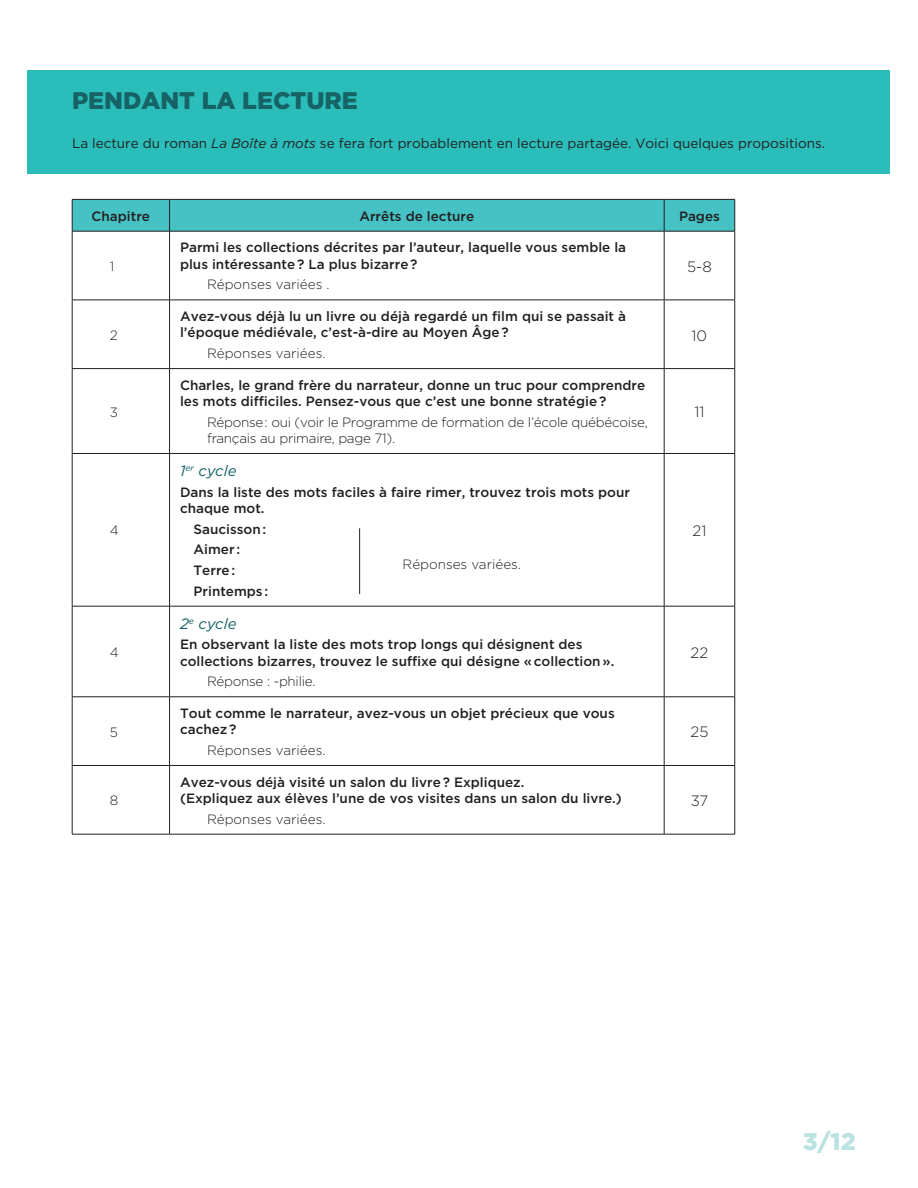
<style>
.page{position:relative;width:918px;height:1188px;background:#fff}
.page>*{position:absolute;margin:0;border:0;box-sizing:border-box;transform-origin:0 0}
.AvantLaLecture__VERT{font:900 24px "Gotham";color:#166264}
.t1{font:900 24px "Gotham";color:#b9e2e1}
.t2{font:300 15px "Gotham";color:#231f20}
.niveaux{font:italic 15px "Gotham";color:#166264}
.Questions{font:500 13.5px/16.2px "Gotham";color:#231f20}
.Réponses{font:300 13.5px/16.2px "Gotham";letter-spacing:-.02em;color:#231f20}
.Questions__Mauve3{font:13.5px "Gotham";color:#231f20}
.Réponses-2{font:300 13.5px "Gotham";color:#231f20}
.s1{font-style:italic}
</style>
<div class="page">
<div style="left:28px;top:70px;width:862px;height:104px;background:#2abdba"></div>
<div style="left:73px;top:200px;width:662px;height:31px;background:#46c1c4"></div>
<hr style="left:664px;top:231px;width:1px;height:69px;background:#231f20">
<hr style="left:72px;top:300px;width:98px;height:1px;background:#231f20">
<hr style="left:170px;top:300px;width:494px;height:1px;background:#231f20">
<hr style="left:664px;top:300px;width:71px;height:1px;background:#231f20">
<hr style="left:664px;top:300px;width:1px;height:68px;background:#231f20">
<hr style="left:72px;top:368px;width:98px;height:1px;background:#231f20">
<hr style="left:170px;top:368px;width:494px;height:1px;background:#231f20">
<hr style="left:664px;top:368px;width:71px;height:1px;background:#231f20">
<hr style="left:664px;top:369px;width:1px;height:84px;background:#231f20">
<hr style="left:72px;top:453px;width:98px;height:1px;background:#231f20">
<hr style="left:170px;top:453px;width:494px;height:1px;background:#231f20">
<hr style="left:664px;top:453px;width:71px;height:1px;background:#231f20">
<hr style="left:664px;top:454px;width:1px;height:152px;background:#231f20">
<hr style="left:72px;top:606px;width:98px;height:1px;background:#231f20">
<hr style="left:170px;top:606px;width:494px;height:1px;background:#231f20">
<hr style="left:664px;top:606px;width:71px;height:1px;background:#231f20">
<hr style="left:664px;top:606px;width:1px;height:91px;background:#231f20">
<hr style="left:664px;top:697px;width:1px;height:68px;background:#231f20">
<hr style="left:664px;top:766px;width:1px;height:68px;background:#231f20">
<hr style="left:664px;top:200px;width:1px;height:31px;background:#231f20">
<hr style="left:72px;top:231px;width:98px;height:1px;background:#231f20">
<hr style="left:170px;top:231px;width:494px;height:1px;background:#231f20">
<hr style="left:664px;top:231px;width:71px;height:1px;background:#231f20">
<hr style="left:72px;top:199px;width:98px;height:1px;background:#231f20">
<hr style="left:72px;top:200px;width:1px;height:31px;background:#231f20">
<hr style="left:170px;top:199px;width:494px;height:1px;background:#231f20">
<hr style="left:169px;top:200px;width:1px;height:31px;background:#231f20">
<hr style="left:664px;top:199px;width:71px;height:1px;background:#231f20">
<hr style="left:735px;top:200px;width:1px;height:31px;background:#231f20">
<hr style="left:72px;top:231px;width:1px;height:69px;background:#231f20">
<hr style="left:169px;top:231px;width:1px;height:69px;background:#231f20">
<hr style="left:735px;top:231px;width:1px;height:69px;background:#231f20">
<hr style="left:72px;top:300px;width:1px;height:68px;background:#231f20">
<hr style="left:169px;top:300px;width:1px;height:68px;background:#231f20">
<hr style="left:735px;top:300px;width:1px;height:68px;background:#231f20">
<hr style="left:72px;top:369px;width:1px;height:84px;background:#231f20">
<hr style="left:169px;top:369px;width:1px;height:84px;background:#231f20">
<hr style="left:735px;top:369px;width:1px;height:84px;background:#231f20">
<hr style="left:72px;top:454px;width:1px;height:152px;background:#231f20">
<hr style="left:169px;top:454px;width:1px;height:152px;background:#231f20">
<hr style="left:735px;top:454px;width:1px;height:152px;background:#231f20">
<hr style="left:72px;top:606px;width:1px;height:91px;background:#231f20">
<hr style="left:169px;top:606px;width:1px;height:91px;background:#231f20">
<hr style="left:735px;top:606px;width:1px;height:91px;background:#231f20">
<hr style="left:72px;top:697px;width:98px;height:1px;background:#231f20">
<hr style="left:72px;top:697px;width:1px;height:68px;background:#231f20">
<hr style="left:170px;top:697px;width:494px;height:1px;background:#231f20">
<hr style="left:169px;top:697px;width:1px;height:68px;background:#231f20">
<hr style="left:664px;top:697px;width:71px;height:1px;background:#231f20">
<hr style="left:735px;top:697px;width:1px;height:68px;background:#231f20">
<hr style="left:72px;top:765px;width:98px;height:1px;background:#231f20">
<hr style="left:72px;top:766px;width:1px;height:68px;background:#231f20">
<hr style="left:170px;top:765px;width:494px;height:1px;background:#231f20">
<hr style="left:169px;top:766px;width:1px;height:68px;background:#231f20">
<hr style="left:664px;top:765px;width:71px;height:1px;background:#231f20">
<hr style="left:735px;top:766px;width:1px;height:68px;background:#231f20">
<hr style="left:72px;top:834px;width:98px;height:1px;background:#231f20">
<hr style="left:170px;top:834px;width:494px;height:1px;background:#231f20">
<hr style="left:664px;top:834px;width:71px;height:1px;background:#231f20">
<hr style="left:359px;top:528px;width:1px;height:66px;background:#231f20">
<p class="AvantLaLecture__VERT" style="left:72px;top:84px;width:287px">PENDANT LA LECTURE</p>
<p class="Questions__Mauve3" style="left:72px;top:136px;width:755px">La lecture du roman <span class="s1">La Boîte à mots</span> se fera fort probablement en lecture partagée. Voici quelques propositions.</p>
<p class="Questions" style="left:92px;top:208px;width:60px">Chapitre</p>
<p class="Questions" style="left:359px;top:208px;width:116px">Arrêts de lecture</p>
<p class="Questions" style="left:679px;top:208px;width:42px">Pages</p>
<p class="Réponses" style="left:110px;top:258px;width:6px">1</p>
<p class="Questions" style="left:180px;top:239px;width:448px">Parmi les collections décrites par l’auteur, laquelle vous semble la plus intéressante ? La plus bizarre ?</p>
<p class="Réponses-2" style="left:207px;top:277px;width:124px">Réponses variées .</p>
<p class="t2" style="left:687px;top:258px;width:26px">5-8</p>
<p class="Réponses" style="left:110px;top:327px;width:9px">2</p>
<p class="Questions" style="left:180px;top:308px;width:447px">Avez-vous déjà lu un livre ou déjà regardé un film qui se passait à l’époque médiévale, c’est-à-dire au Moyen Âge ?</p>
<p class="Réponses-2" style="left:207px;top:346px;width:120px">Réponses variées.</p>
<p class="t2" style="left:692px;top:327px;width:17px">10</p>
<p class="Réponses" style="left:110px;top:404px;width:10px">3</p>
<p class="Questions" style="left:180px;top:377px;width:467px">Charles, le grand frère du narrateur, donne un truc pour comprendre les mots difficiles. Pensez-vous que c’est une bonne stratégie ?</p>
<p class="Réponses" style="left:207px;top:414px;width:442px">Réponse: oui (voir le Programme de formation de l’école québécoise, français au primaire, page 71).</p>
<p class="t2" style="left:694px;top:404px;width:12px">11</p>
<p class="Réponses" style="left:110px;top:522px;width:10px">4</p>
<p class="niveaux" style="left:180px;top:462px;width:58px">1<sup>er</sup> cycle</p>
<p class="Questions" style="left:180px;top:484px;width:452px">Dans la liste des mots faciles à faire rimer, trouvez trois mots pour chaque mot.</p>
<p class="Questions" style="left:194px;top:521px;width:74px">Saucisson :</p>
<p class="Questions" style="left:194px;top:541px;width:48px">Aimer :</p>
<p class="Questions" style="left:194px;top:562px;width:43px">Terre :</p>
<p class="Questions" style="left:194px;top:583px;width:76px">Printemps :</p>
<p class="Réponses-2" style="left:403px;top:557px;width:120px">Réponses variées.</p>
<p class="t2" style="left:693px;top:523px;width:15px">21</p>
<p class="Réponses" style="left:110px;top:644px;width:10px">4</p>
<p class="niveaux" style="left:180px;top:615px;width:58px">2<sup>e</sup> cycle</p>
<p class="Questions" style="left:180px;top:636px;width:436px">En observant la liste des mots trop longs qui désignent des collections bizarres, trouvez le suffixe qui désigne « collection ».</p>
<p class="Réponses" style="left:207px;top:673px;width:110px">Réponse : -philie.</p>
<p class="t2" style="left:691px;top:644px;width:19px">22</p>
<p class="Réponses" style="left:110px;top:724px;width:10px">5</p>
<p class="Questions" style="left:180px;top:705px;width:436px">Tout comme le narrateur, avez-vous un objet précieux que vous cachez ?</p>
<p class="Réponses-2" style="left:207px;top:743px;width:120px">Réponses variées.</p>
<p class="t2" style="left:691px;top:724px;width:19px">25</p>
<p class="Réponses" style="left:110px;top:792px;width:10px">8</p>
<p class="Questions" style="left:180px;top:774px;width:443px">Avez-vous déjà visité un salon du livre ? Expliquez.<br>(Expliquez aux élèves l’une de vos visites dans un salon du livre.)</p>
<p class="Réponses-2" style="left:207px;top:812px;width:120px">Réponses variées.</p>
<p class="t2" style="left:691px;top:793px;width:19px">37</p>
<h1 class="t1" style="left:803px;top:1125px;width:54px">3/12</h1>
</div>
